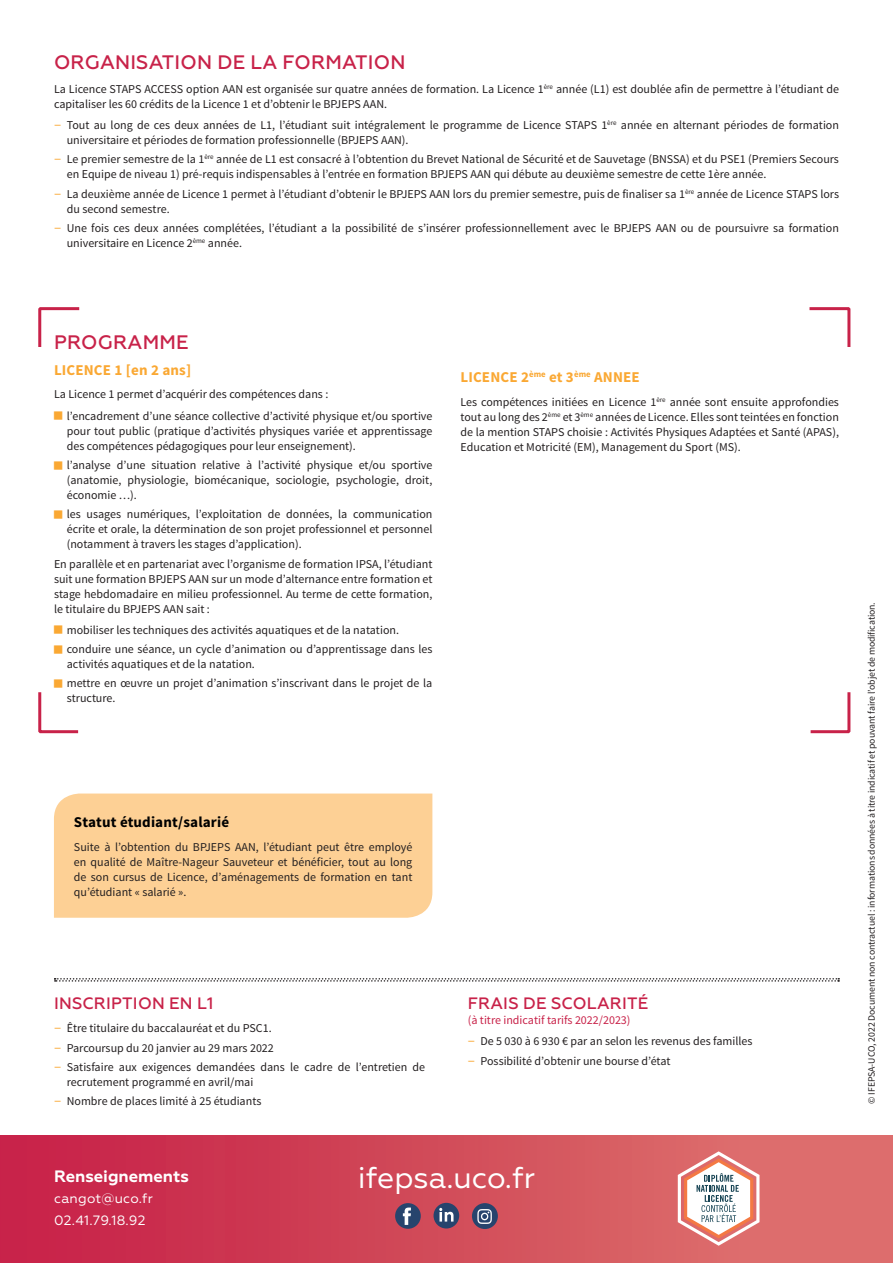
<style>
.page{position:relative;width:893px;height:1263px;background:#fff}
.page>*{position:absolute;margin:0;border:0;box-sizing:border-box;transform-origin:0 0}
.t1{font:30px "Geometria";color:#fff}
.t2{font:500 19.5px "Geometria";letter-spacing:.01em;color:#c82249}
.t3{font:500 16.5px "Geometria";letter-spacing:.01em;color:#c82249}
.t4{font:700 16.5px "Geometria";color:#fff}
.t5{font:700 15px "Source Sans Pro";letter-spacing:.01em;color:#faa833}
.t6{font:700 15px "Source Sans Pro";letter-spacing:.01em;color:#000}
.t7{font:13.5px/21.5px "Geometria";letter-spacing:.02em;color:#fff}
.t8{font:12px/15px "Source Sans Pro";color:#231f20}
.t9{font:12px "Source Sans Pro";color:#c82249}
.t10{font:9.75px "Source Sans Pro";letter-spacing:-.01em;color:#231f20}
.s1{font-size:15px;color:#faa833}
</style>
<div class="page">
<div style="left:0;top:1135px;width:893px;height:128px;background:linear-gradient(to right,#c62046,#df7871)"></div>
<svg style="left:54px;top:978px;width:785px;height:4px"></svg>
<svg style="left:678px;top:1151px;width:81px;height:95px"></svg>
<svg style="left:38px;top:307px;width:42px;height:40px"></svg>
<svg style="left:810px;top:692px;width:41px;height:42px"></svg>
<svg style="left:809px;top:307px;width:42px;height:40px"></svg>
<div style="left:395px;top:1203px;width:26px;height:26px;background:#27446d;border-radius:50%"></div>
<svg style="left:403px;top:1207px;width:8px;height:18px"></svg>
<div style="left:434px;top:1203px;width:25px;height:25px;background:#27446d;border-radius:50%"></div>
<svg style="left:439px;top:1208px;width:14px;height:13px"></svg>
<div style="left:472px;top:1203px;width:26px;height:26px;background:#27446d;border-radius:50%"></div>
<svg style="left:477px;top:1209px;width:15px;height:15px"></svg>
<div style="left:54px;top:793px;width:378px;height:125px;background:#fdd095"></div>
<svg style="left:38px;top:692px;width:41px;height:42px"></svg>
<h2 class="t2" style="left:54px;top:51px;width:353px">ORGANISATION DE LA FORMATION</h2>
<p class="t8" style="left:54px;top:81px;width:786px">La Licence STAPS ACCESS option AAN est organisée sur quatre années de formation. La Licence 1<sup>ère</sup> année (L1) est doublée afin de permettre à l’étudiant de capitaliser les 60 crédits de la Licence 1 et d’obtenir le BPJEPS AAN.</p>
<p class="t8" style="left:67px;top:118px;width:774px;text-indent:-13px"><span class="s1">–</span> Tout au long de ces deux années de L1, l’étudiant suit intégralement le programme de Licence STAPS 1<sup>ère</sup> année en alternant périodes de formation universitaire et périodes de formation professionnelle (BPJEPS AAN).</p>
<p class="t8" style="left:67px;top:152px;width:774px;text-indent:-13px"><span class="s1">–</span> Le premier semestre de la 1<sup>ère</sup> année de L1 est consacré à l’obtention du Brevet National de Sécurité et de Sauvetage (BNSSA) et du PSE1 (Premiers Secours en Equipe de niveau 1) pré-requis indispensables à l’entrée en formation BPJEPS AAN qui débute au deuxième semestre de cette 1ère année.</p>
<p class="t8" style="left:67px;top:186px;width:774px;text-indent:-13px"><span class="s1">–</span> La deuxième année de Licence 1 permet à l’étudiant d’obtenir le BPJEPS AAN lors du premier semestre, puis de finaliser sa 1<sup>ère</sup> année de Licence STAPS lors du second semestre.</p>
<p class="t8" style="left:67px;top:220px;width:774px;text-indent:-13px"><span class="s1">–</span> Une fois ces deux années complétées, l’étudiant a la possibilité de s’insérer professionnellement avec le BPJEPS AAN ou de poursuivre sa formation universitaire en Licence 2<sup>ème</sup> année.</p>
<h2 class="t2" style="left:54px;top:330px;width:16px">PROGR</h2>
<h2 class="t2" style="left:128px;top:330px;width:31px">AMME</h2>
<p class="t5" style="left:54px;top:360px;width:139px">LICENCE 1 [en 2 ans]</p>
<p class="t8" style="left:67px;top:384px;width:367px;line-height:21.5px;text-indent:-13px">La Licence 1 permet d’acquérir des compétences dans :<br>l’encadrement d’une séance collective d’activité physique et/ou sportive</p>
<p class="t8" style="left:67px;top:423px;width:367px">pour tout public (pratique d’activités physiques variée et apprentissage des compétences pédagogiques pour leur enseignement).</p>
<p class="t8" style="left:67px;top:458px;width:367px;text-align:justify">l’analyse d’une situation relative à l’activité physique et/ou sportive (anatomie, physiologie, biomécanique, sociologie, psychologie, droit, économie …).</p>
<p class="t8" style="left:67px;top:507px;width:367px;text-align:justify">les usages numériques, l’exploitation de données, la communication écrite et orale, la détermination de son projet professionnel et personnel (notamment à travers les stages d’application).</p>
<p class="t8" style="left:54px;top:556px;width:380px;text-align:justify">En parallèle et en partenariat avec l’organisme de formation IPSA, l’étudiant suit une formation BPJEPS AAN sur un mode d’alternance entre formation et stage hebdomadaire en milieu professionnel. Au terme de cette formation, le titulaire du BPJEPS AAN sait :</p>
<p class="t8" style="left:67px;top:620px;width:367px;line-height:19.2px">mobiliser les techniques des activités aquatiques et de la natation. conduire une séance, un cycle d’animation ou d’apprentissage dans les</p>
<p class="t8" style="left:67px;top:655px;width:367px;line-height:19.2px">activités aquatiques et de la natation.<br>mettre en œuvre un projet d’animation s’inscrivant dans le projet de la</p>
<p class="t8" style="left:67px;top:691px;width:50px">structure.</p>
<p class="t5" style="left:460px;top:368px;width:181px">LICENCE 2<sup>ème</sup> et 3<sup>ème</sup> ANNEE</p>
<p class="t8" style="left:460px;top:394px;width:380px;text-align:justify">Les compétences initiées en Licence 1<sup>ère</sup> année sont ensuite approfondies tout au long des 2<sup>ème</sup> et 3<sup>ème</sup> années de Licence. Elles sont teintées en fonction de la mention STAPS choisie : Activités Physiques Adaptées et Santé (APAS), Education et Motricité (EM), Management du Sport (MS).</p>
<p class="t6" style="left:74px;top:812px;width:157px">Statut étudiant/salarié</p>
<p class="t8" style="left:74px;top:839px;width:340px;text-align:justify">Suite à l’obtention du BPJEPS AAN, l’étudiant peut être employé en qualité de Maître-Nageur Sauveteur et bénéficier, tout au long de son cursus de Licence, d’aménagements de formation en tant qu’étudiant « salarié ».</p>
<h3 class="t3" style="left:54px;top:993px;width:161px">INSCRIPTION EN L1</h3>
<p class="t8" style="left:54px;top:1021px;width:219px"><span class="s1">–</span> Être titulaire du baccalauréat et du PSC1.</p>
<p class="t8" style="left:54px;top:1040px;width:221px"><span class="s1">–</span> Parcoursup du 20 janvier au 29 mars 2022</p>
<p class="t8" style="left:67px;top:1060px;width:360px;text-indent:-13px"><span class="s1">–</span> Satisfaire aux exigences demandées dans le cadre de l’entretien de recrutement programmé en avril/mai</p>
<p class="t8" style="left:54px;top:1094px;width:209px"><span class="s1">–</span> Nombre de places limité à 25 étudiants</p>
<h3 class="t3" style="left:468px;top:993px;width:96px">FRAIS DE SCOL</h3>
<h3 class="t3" style="left:597px;top:993px;width:23px">ARITÉ</h3>
<p class="t9" style="left:468px;top:1012px;width:164px">(à titre indicatif tarifs 2022/2023)</p>
<p class="t8" style="left:468px;top:1034px;width:286px"><span class="s1">–</span> De 5 030 à 6 930 € par an selon les revenus des familles</p>
<p class="t8" style="left:468px;top:1053px;width:204px"><span class="s1">–</span> Possibilité d’obtenir une bourse d’état</p>
<h3 class="t4" style="left:54px;top:1166px;width:136px">Renseignements</h3>
<p class="t7" style="left:54px;top:1188px;width:100px">cangot@uco.fr<br>02.41.79.18.92</p>
<h1 class="t1" style="left:358px;top:1160px;width:179px">ifepsa.uco.fr</h1>
<p class="t10" style="left:865px;top:1103px;width:503px;rotate:-90deg">© IFEPSA-UCO, 2022 Document non contractuel : informations données à titre indicatif et pouvant faire l’objet de modification.</p>
</div>
